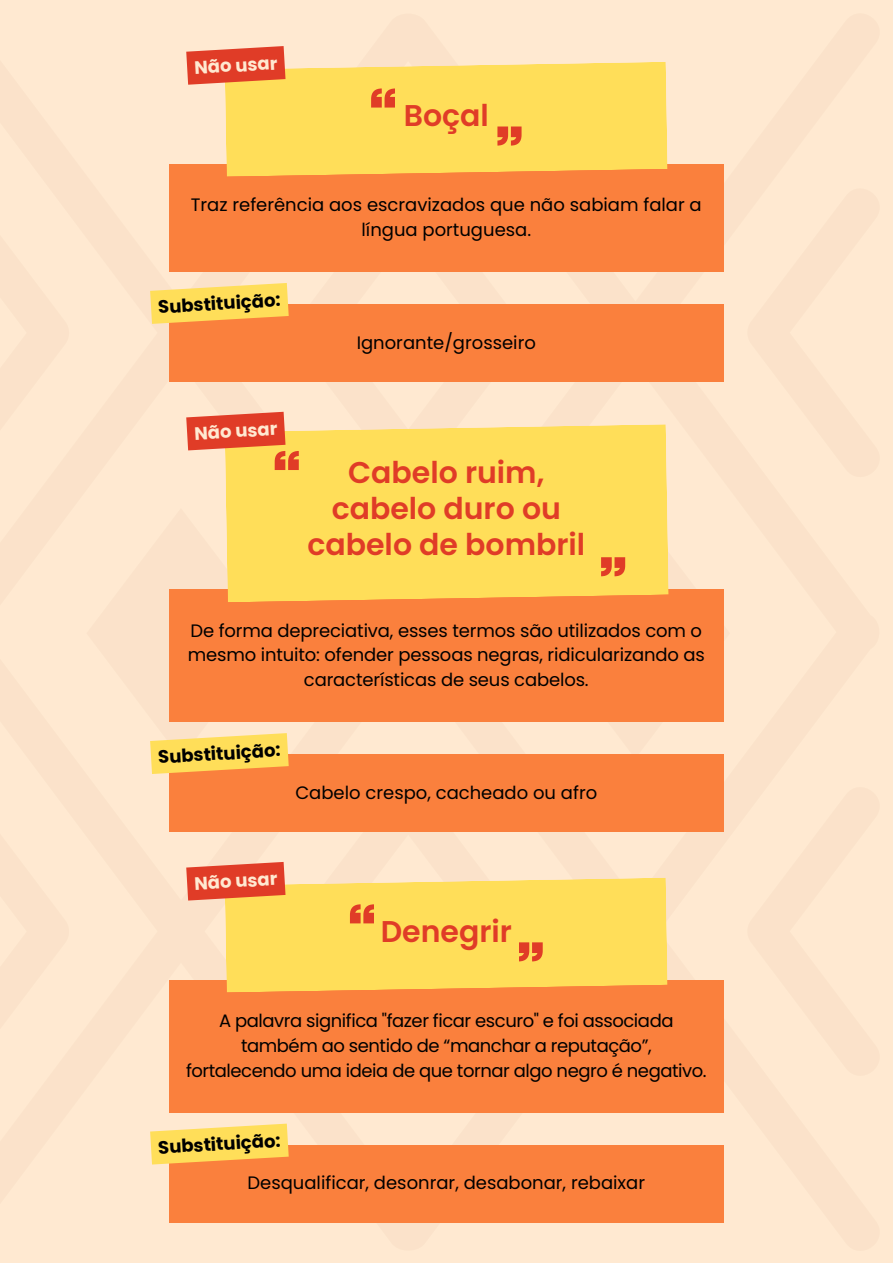
<style>
.page{position:relative;width:893px;height:1264px;background:#fff}
.page>*{position:absolute;margin:0;border:0;box-sizing:border-box;transform-origin:0 0}
.t1{font:600 30px/36px "Poppins";color:#e03c27;text-align:center}
.t2{font:18px/24.8px "Poppins";letter-spacing:-.01em;color:#000;text-align:center}
.t3{font:700 18px "Poppins";color:#000}
.t4{font:700 18px "Poppins";color:#ffe9d1}
</style>
<div class="page">
<div style="left:0;top:1px;width:890px;height:1261px;background:#ffe9d1"></div>
<div style="left:86px;top:508px;width:190px;height:250px;background:#ffe9d1"></div>
<div style="left:292px;top:272px;width:232px;height:152px;background:#ffe9d1"></div>
<div style="left:292px;top:832px;width:232px;height:45px;background:#ffe9d1"></div>
<div style="left:0;top:775px;width:70px;height:302px;background:#ffe9d1"></div>
<div style="left:0;top:176px;width:70px;height:312px;background:#ffe9d1"></div>
<div style="left:169px;top:164px;width:554px;height:108px;background:#fa803d"></div>
<div style="left:169px;top:979px;width:554px;height:133px;background:#fa803d"></div>
<div style="left:169px;top:589px;width:554px;height:133px;background:#fa803d"></div>
<svg style="left:225px;top:62px;width:442px;height:115px;background:#feda5b"></svg>
<svg style="left:225px;top:877px;width:442px;height:115px;background:#fedb5c"></svg>
<div style="left:225px;top:424px;width:443px;height:178px;background:#ffde59"></div>
<svg style="left:371px;top:88px;width:23px;height:20px"></svg>
<svg style="left:350px;top:904px;width:23px;height:19px"></svg>
<svg style="left:498px;top:126px;width:23px;height:20px"></svg>
<svg style="left:519px;top:942px;width:23px;height:19px"></svg>
<svg style="left:601px;top:557px;width:24px;height:19px"></svg>
<div style="left:169px;top:304px;width:554px;height:78px;background:#fa803d"></div>
<svg style="left:150px;top:283px;width:139px;height:41px;background:#fed562"></svg>
<div style="left:169px;top:1144px;width:554px;height:78px;background:#fa803d"></div>
<svg style="left:150px;top:1123px;width:139px;height:41px;background:#fed765"></svg>
<div style="left:169px;top:754px;width:554px;height:78px;background:#fa803d"></div>
<svg style="left:150px;top:733px;width:139px;height:41px;background:#fed663"></svg>
<svg style="left:186px;top:46px;width:99px;height:39px;background:#e5573b"></svg>
<svg style="left:186px;top:861px;width:99px;height:39px;background:#e4573c"></svg>
<svg style="left:186px;top:412px;width:112px;height:58px;background:#ed8756"></svg>
<p class="t4" style="left:194px;top:55px;width:85px;rotate:-3deg">Não usar</p>
<p class="t1" style="left:404px;top:97px;width:87px">Boçal</p>
<p class="t2" style="left:191px;top:192px;width:512px">Traz referência aos escravizados que não sabiam falar a língua portuguesa.</p>
<p class="t3" style="left:158px;top:294px;width:124px;rotate:-3deg">Substituição:</p>
<p class="t2" style="left:356px;top:330px;width:181px">Ignorante/grosseiro</p>
<p class="t4" style="left:194px;top:420px;width:85px;rotate:-3deg">Não usar</p>
<p class="t1" style="left:307px;top:454px;width:279px">Cabelo ruim, cabelo duro ou cabelo de bombril</p>
<p class="t2" style="left:188px;top:618px;width:518px">De forma depreciativa, esses termos são utilizados com o mesmo intuito: ofender pessoas negras, ridicularizando as características de seus cabelos.</p>
<p class="t3" style="left:158px;top:744px;width:124px;rotate:-3deg">Substituição:</p>
<p class="t2" style="left:295px;top:780px;width:303px">Cabelo crespo, cacheado ou afro</p>
<p class="t4" style="left:194px;top:870px;width:85px;rotate:-3deg">Não usar</p>
<p class="t1" style="left:380px;top:913px;width:133px">Denegrir</p>
<p class="t2" style="left:186px;top:1008px;width:522px">A palavra significa "fazer ficar escuro" e foi associada também ao sentido de “manchar a reputação”, fortalecendo uma ideia de que tornar algo negro é negativo.</p>
<p class="t3" style="left:158px;top:1134px;width:124px;rotate:-3deg">Substituição:</p>
<p class="t2" style="left:247px;top:1170px;width:399px">Desqualificar, desonrar, desabonar, rebaixar</p>
</div>
